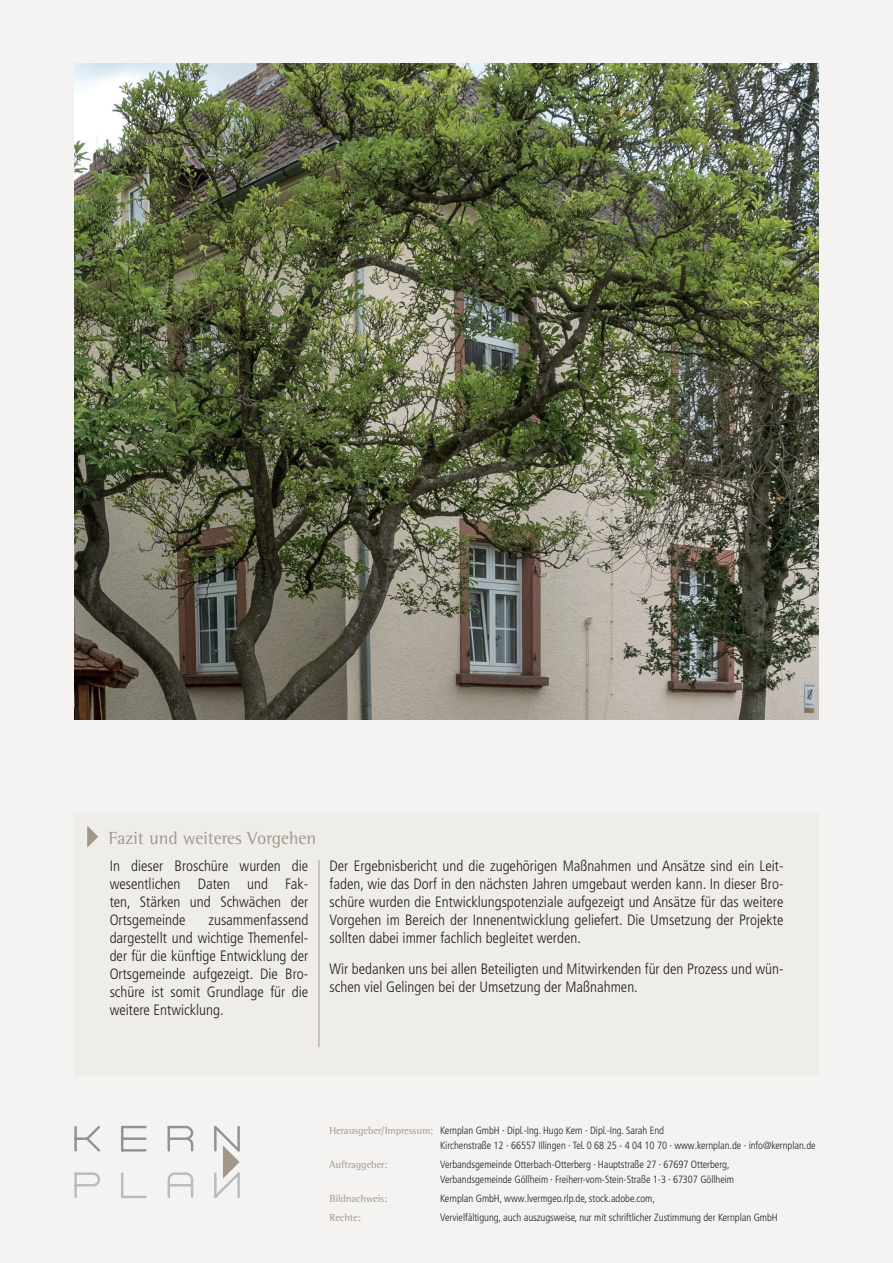
<style>
.page{position:relative;width:893px;height:1263px;background:#f4f3f1}
.page>*{position:absolute;margin:0;border:0;box-sizing:border-box;transform-origin:0 0}
.t1{font:18px "Rotis Semi Serif Std";color:#a1988a}
.t2{font:300 condensed 15px/18px "Frutiger LT Pro";color:#231f20;text-align:justify}
.t3{font:300 condensed 10.5px/14.9px "Frutiger LT Pro";letter-spacing:-.005em;color:#231f20}
.t4{font:10.5px "Rotis Semi Serif Std";letter-spacing:-.005em;color:#a1988a}
.s1{font-family:"Rotis Semi Serif Std";font-weight:400;font-stretch:normal;color:#a1988a}
.s2{font-family:"Rotis Sans Serif Std";font-weight:400;font-stretch:normal}
</style>
<div class="page">
<div style="left:74px;top:813px;width:745px;height:262px;background:#efedea"></div>
<svg style="left:87px;top:826px;width:11px;height:21px"></svg>
<hr style="left:319px;top:860px;width:1px;height:187px;background:#a1988a">
<svg style="left:74px;top:1126px;width:73px;height:26px"></svg>
<hr style="left:121px;top:1173px;width:2px;height:24px;background:#babbbe">
<hr style="left:122px;top:1196px;width:23px;height:2px;background:#babbbe">
<svg style="left:74px;top:1172px;width:26px;height:26px"></svg>
<svg style="left:167px;top:1126px;width:27px;height:26px"></svg>
<svg style="left:167px;top:1172px;width:27px;height:26px"></svg>
<svg style="left:214px;top:1126px;width:26px;height:72px"></svg>
<img style="left:74px;top:64px;width:745px;height:656px">
<p class="t1" style="left:108px;top:827px;width:209px">Fazit und weiteres Vorgehen</p>
<p class="t2" style="left:110px;top:857px;width:200px">In dieser Broschüre wurden die wesentlichen Daten und Fak&shy;ten, Stärken und Schwächen der Ortsgemeinde</p>
<p class="t2" style="left:110px;top:911px;width:200px;text-indent:99px">zusammenfassend dargestellt und wichtige Themenfel&shy;der für die künftige Entwicklung der Ortsgemeinde aufgezeigt. Die Bro&shy;schüre ist somit Grundlage für die weitere Entwicklung.</p>
<p class="t2" style="left:330px;top:857px;width:455px">Der Ergebnisbericht und die zugehörigen Maßnahmen und Ansätze sind ein Leit&shy;faden, wie das Dorf in den nächsten Jahren umgebaut werden kann. In dieser Bro&shy;schüre wurden die Entwicklungspotenziale aufgezeigt und Ansätze für das weitere Vorgehen im Bereich der Innenentwicklung geliefert. Die Umsetzung der Projekte sollten dabei immer fachlich begleitet werden.</p>
<p class="t2" style="left:330px;top:960px;width:455px">Wir bedanken uns bei allen Beteiligten und Mitwirkenden für den Prozess und wün&shy;schen viel Gelingen bei der Umsetzung der Maßnahmen.</p>
<p class="t3" style="left:440px;top:1123px;width:377px;text-indent:-111px"><span class="s1">Herausgeber/Impressum:</span> Kernplan GmbH <span class="s2">·</span> Dipl.-Ing. Hugo Kern <span class="s2">·</span> Dipl.-Ing. Sarah End<br>Kirchenstraße 12 · 66557 Illingen · Tel. 0 68 25 - 4 04 10 70 · www.kernplan.de · info@kernplan.de</p>
<p class="t4" style="left:330px;top:1158px;width:60px">Auftraggeber:</p>
<p class="t3" style="left:440px;top:1157px;width:295px">Verbandsgemeinde Otterbach-Otterberg <span class="s2">·</span> Hauptstraße 27 <span class="s2">·</span> 67697 Otterberg,<br>Verbandsgemeinde Göllheim <span class="s2">·</span> Freiherr-vom-Stein-Straße 1-3 <span class="s2">·</span> 67307 Göllheim</p>
<p class="t4" style="left:330px;top:1192px;width:59px">Bildnachweis:</p>
<p class="t3" style="left:440px;top:1190px;width:216px">Kernplan GmbH, www.lvermgeo.rlp.de, stock.adobe.com,</p>
<p class="t4" style="left:330px;top:1211px;width:33px">Rechte:</p>
<p class="t3" style="left:440px;top:1210px;width:339px">Vervielfältigung, auch auszugsweise, nur mit schriftlicher Zustimmung der Kernplan GmbH</p>
</div>
